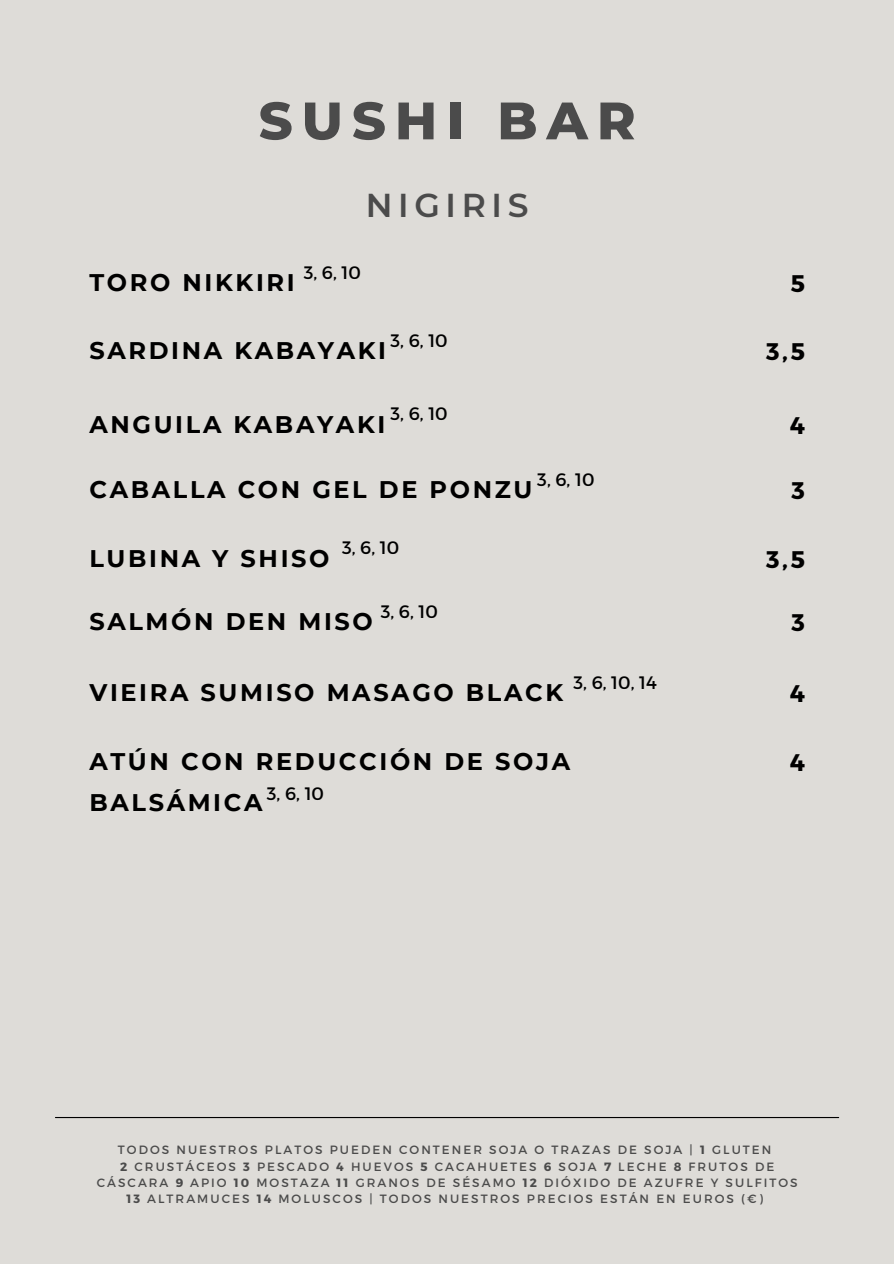
<style>
.page{position:relative;width:894px;height:1264px;background:#fff}
.page>*{position:absolute;margin:0;border:0;box-sizing:border-box;transform-origin:0 0}
.t1{font:800 52.5px "Montserrat";letter-spacing:.17em;color:#4b4b4b}
.t2{font:600 33px "Montserrat";letter-spacing:.17em;color:#4b4b4b}
.t3{font:700 24px "Montserrat";letter-spacing:.11em;color:#000}
.t4{font:18px "Montserrat";color:#000}
.t5{font:12px/16px "Montserrat";letter-spacing:.17em;color:#4b4b4b;text-align:center}
.s1{font-weight:700}
</style>
<div class="page">
<div style="left:0;top:0;width:893px;height:1263px;background:#dedcd8"></div>
<hr style="left:55px;top:1116px;width:783px;height:2px;background:#000">
<p class="t1" style="left:258px;top:88px;width:378px">SUSHI BAR</p>
<p class="t2" style="left:366px;top:185px;width:164px">NIGIRIS</p>
<p class="t4" style="left:304px;top:261px;width:59px">3, 6, 10</p>
<p class="t3" style="left:89px;top:268px;width:207px">TORO NIKKIRI</p>
<p class="t3" style="left:790px;top:268px;width:16px">5</p>
<p class="t4" style="left:390px;top:328px;width:59px">3, 6, 10</p>
<p class="t3" style="left:89px;top:336px;width:298px">SARDINA KABAYAKI</p>
<p class="t3" style="left:766px;top:336px;width:40px">3,5</p>
<p class="t4" style="left:390px;top:402px;width:59px">3, 6, 10</p>
<p class="t3" style="left:89px;top:409px;width:297px">ANGUILA KABAYAKI</p>
<p class="t3" style="left:789px;top:409px;width:17px">4</p>
<p class="t4" style="left:537px;top:468px;width:59px">3, 6, 10</p>
<p class="t3" style="left:89px;top:475px;width:444px">CABALLA CON GEL DE PONZU</p>
<p class="t3" style="left:791px;top:475px;width:15px">3</p>
<p class="t4" style="left:342px;top:536px;width:59px">3, 6, 10</p>
<p class="t3" style="left:89px;top:543px;width:241px">LUBINA Y SHISO</p>
<p class="t3" style="left:766px;top:543px;width:40px">3,5</p>
<p class="t3" style="left:89px;top:606px;width:285px">SALMÓN DEN MISO</p>
<p class="t3" style="left:791px;top:607px;width:15px">3</p>
<p class="t4" style="left:380px;top:599px;width:59px">3, 6, 10</p>
<p class="t4" style="left:573px;top:671px;width:85px">3, 6, 10, 14</p>
<p class="t3" style="left:89px;top:678px;width:475px">VIEIRA SUMISO MASAGO BLACK</p>
<p class="t3" style="left:789px;top:678px;width:17px">4</p>
<p class="t3" style="left:89px;top:746px;width:482px">ATÚN CON REDUCCIÓN DE SOJA</p>
<p class="t3" style="left:89px;top:788px;width:174px">BALSÁMICA</p>
<p class="t4" style="left:267px;top:782px;width:59px">3, 6, 10</p>
<p class="t3" style="left:789px;top:746px;width:17px">4</p>
<p class="t5" style="left:118px;top:1141px;width:654px">TODOS NUESTROS PLATOS PUEDEN CONTENER SOJA O TRAZAS DE SOJA | <span class="s1">1</span> GLUTEN</p>
<p class="t5" style="left:97px;top:1157px;width:702px"><span class="s1">2</span> CRUSTÁCEOS <span class="s1">3</span> PESCADO <span class="s1">4</span> HUEVOS <span class="s1">5</span> CACAHUETES <span class="s1">6</span> SOJA <span class="s1">7</span> LECHE <span class="s1">8</span> FRUTOS DE<br>CÁSCARA <span class="s1">9</span> APIO <span class="s1">10</span> MOSTAZA <span class="s1">11</span> GRANOS DE SÉSAMO <span class="s1">12</span> DIÓXIDO DE AZUFRE Y SULFITOS<br><span class="s1">13</span> ALTRAMUCES <span class="s1">14</span> MOLUSCOS | TODOS NUESTROS PRECIOS ESTÁN EN EUROS (€)</p>
</div>
